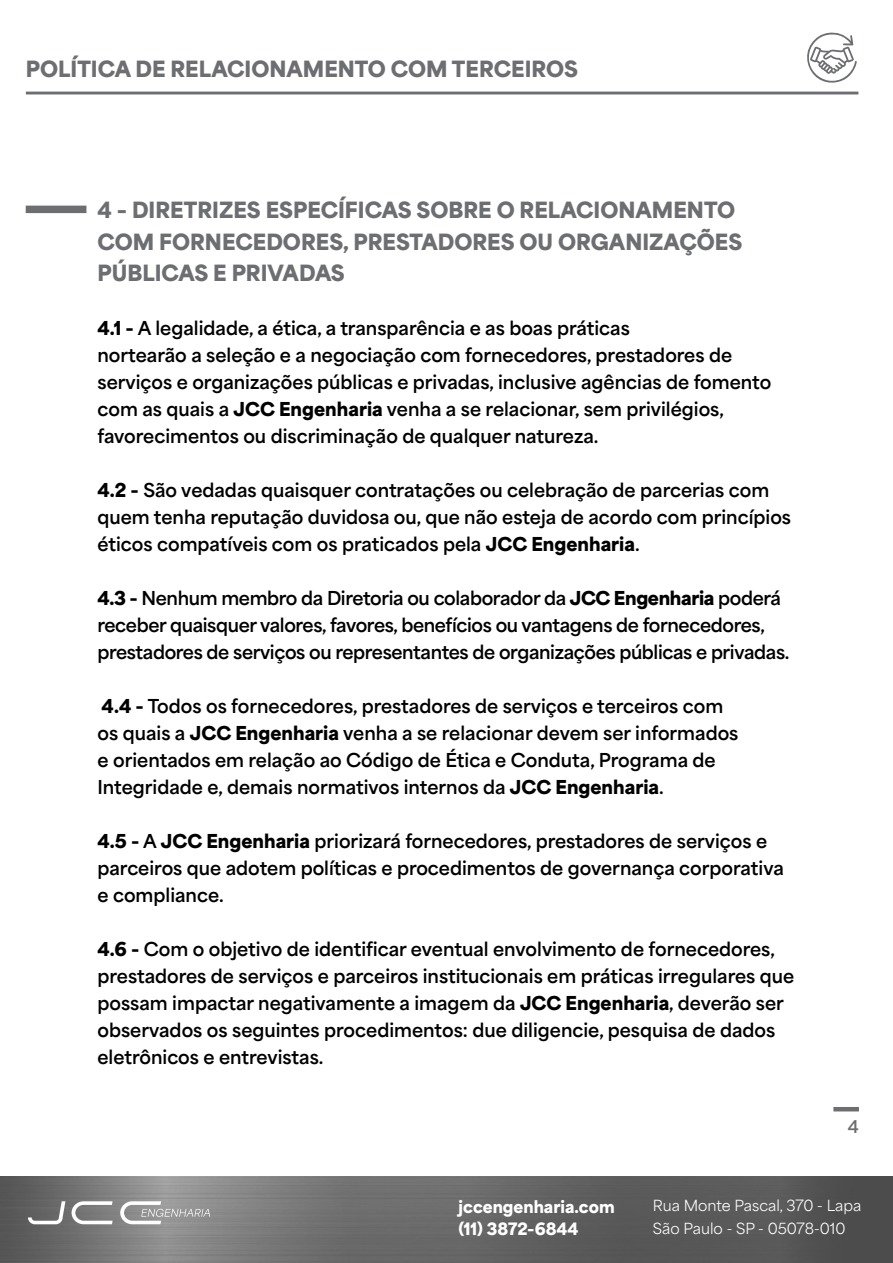
<style>
.page{position:relative;width:893px;height:1263px;background:#fff}
.page>*{position:absolute;margin:0;border:0;box-sizing:border-box;transform-origin:0 0}
.t1{font:900 21px/31.5px "Area Normal";color:#6d6e71}
.t2{font:700 18px/27px "Area Normal";color:#000}
.t3{font:700 18px/27px "Area Normal";letter-spacing:-.02em;color:#000}
.t4{font:700 16.5px "Area Normal";color:#6d6e71}
.t5{font:900 16.05px/22.4px "Area Normal";color:#fff}
.t6{font:14.4px/22.4px "Area Normal";color:#fff}
.s1{font-weight:900}
</style>
<div class="page">
<hr style="left:26px;top:92px;width:832px;height:2px;background:#6d6e71">
<img style="left:0;top:1176px;width:893px;height:86px">
<svg style="left:28px;top:1201px;width:37px;height:23px"></svg>
<svg style="left:72px;top:1201px;width:41px;height:23px"></svg>
<svg style="left:120px;top:1201px;width:90px;height:23px;background:#aaa"></svg>
<hr style="left:833px;top:1107px;width:26px;height:4px;background:#6d6e71">
<svg style="left:807px;top:32px;width:50px;height:51px"></svg>
<div style="left:26px;top:206px;width:60px;height:7px;background:#6d6e71"></div>
<p class="t1" style="left:26px;top:51px;width:554px">POLÍTICA DE RELACIONAMENTO COM TERCEIROS</p>
<p class="t1" style="left:98px;top:192px;width:646px">4 – DIRETRIZES ESPECÍFICAS SOBRE O RELACIONAMENTO<br>COM FORNECEDORES, PRESTADORES OU ORGANIZAÇÕES<br>PÚBLICAS E PRIVADAS</p>
<p class="t2" style="left:98px;top:313px;width:675px"><span class="s1">4.1 -</span> A legalidade, a ética, a transparência e as boas práticas<br>nortearão a seleção e a negociação com fornecedores, prestadores de serviços e organizações públicas e privadas, inclusive agências de fomento com as quais a <span class="s1">JCC Engenharia</span> venha a se relacionar, sem privilégios, favorecimentos ou discriminação de qualquer natureza.</p>
<p class="t2" style="left:98px;top:475px;width:695px"><span class="s1">4.2 -</span> São vedadas quaisquer contratações ou celebração de parcerias com quem tenha reputação duvidosa ou, que não esteja de acordo com princípios éticos compatíveis com os praticados pela <span class="s1">JCC Engenharia</span>.</p>
<p class="t3" style="left:98px;top:583px;width:693px"><span class="s1">4.3 -</span> Nenhum membro da Diretoria ou colaborador da <span class="s1">JCC Engenharia</span> poderá receber quaisquer valores, favores, benefícios ou vantagens de fornecedores, prestadores de serviços ou representantes de organizações públicas e privadas.</p>
<p class="t2" style="left:98px;top:691px;width:642px"><span class="s1">4.4 -</span> Todos os fornecedores, prestadores de serviços e terceiros com os quais a <span class="s1">JCC Engenharia</span> venha a se relacionar devem ser informados e orientados em relação ao Código de Ética e Conduta, Programa de Integridade e, demais normativos internos da <span class="s1">JCC Engenharia</span>.</p>
<p class="t2" style="left:98px;top:826px;width:688px"><span class="s1">4.5 -</span> A <span class="s1">JCC Engenharia</span> priorizará fornecedores, prestadores de serviços e parceiros que adotem políticas e procedimentos de governança corporativa e compliance.</p>
<p class="t2" style="left:98px;top:934px;width:698px"><span class="s1">4.6 -</span> Com o objetivo de identificar eventual envolvimento de fornecedores, prestadores de serviços e parceiros institucionais em práticas irregulares que possam impactar negativamente a imagem da <span class="s1">JCC Engenharia</span>, deverão ser observados os seguintes procedimentos: due diligencie, pesquisa de dados eletrônicos e entrevistas.</p>
<p class="t4" style="left:848px;top:1111px;width:13px">4</p>
<p class="t5" style="left:459px;top:1194px;width:158px">jccengenharia.com (11) 3872-6844</p>
<p class="t6" style="left:653px;top:1193px;width:210px">Rua Monte Pascal, 370 - Lapa<br>São Paulo - SP - 05078-010</p>
</div>
